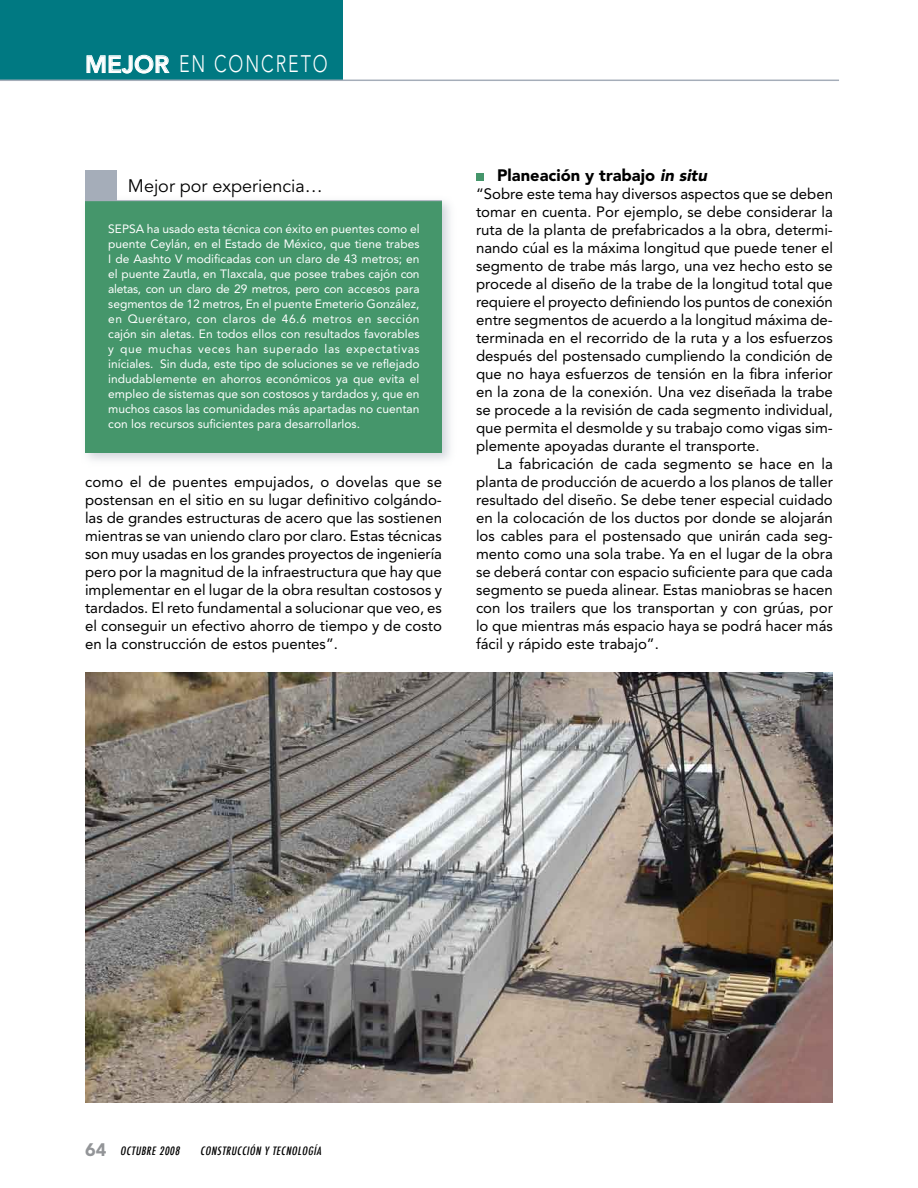
<style>
.page{position:relative;width:918px;height:1188px;background:#fff}
.page>*{position:absolute;margin:0;border:0;box-sizing:border-box;transform-origin:0 0}
.t1{font:300 23.7px "Avenir";letter-spacing:.11em;color:#fff;scale:.75 1}
.t2{font:18px "Avenir";color:#000}
.t3{font:900 16.5px "Avenir";color:#000}
.t4{font:15px/18px "Avenir";color:#000;text-align:justify}
.t5{font:12px/15px "Avenir";color:#fff;text-align:justify}
.t6{font:italic 500 condensed 11.25px "Futura";color:#000}
.s1{font-weight:800}
.s2{font-style:italic}
.s3{font-family:"Avenir";font-weight:900;font-style:normal;font-stretch:normal;font-size:18px;color:#939598}
</style>
<div class="page">
<img style="left:85px;top:673px;width:748px;height:430px">
<div style="left:0;top:0;width:343px;height:81px;background:#007982"></div>
<hr style="left:0;top:80px;width:839px;height:1px;background:#a5adb9">
<svg style="left:86px;top:54px;width:84px;height:20px"></svg>
<div style="left:79px;top:195px;width:378px;height:272px;background:#a5adb9;opacity:.5"></div>
<div style="left:85px;top:201px;width:357px;height:251px;background:#45966b"></div>
<div style="left:85px;top:170px;width:32px;height:31px;background:#a5adb9"></div>
<hr style="left:85px;top:200px;width:357px;height:1px;background:#a5adb9">
<div style="left:476px;top:173px;width:8px;height:8px;background:#45966b"></div>
<p class="t1" style="left:85px;top:50px;width:325px"><span class="s1">MEJOR</span> EN CONCRETO</p>
<p class="t2" style="left:128px;top:175px;width:196px">Mejor por experiencia…</p>
<p class="t5" style="left:108px;top:221px;width:313px">SEPSA ha usado esta técnica con éxito en puentes como el puente Ceylán, en el Estado de México, que tiene trabes I de Aashto V modificadas con un claro de 43 metros; en el puente Zautla, en Tlaxcala, que posee trabes cajón con aletas, con un claro de 29 metros, pero con accesos para segmentos de 12 metros, En el puente Emeterio González, en Querétaro, con claros de 46.6 metros en sección cajón sin aletas. En todos ellos con resultados favorables y que muchas veces han superado las expectativas iníciales. Sin duda, este tipo de soluciones se ve reflejado indudablemente en ahorros económicos ya que evita el empleo de sistemas que son costosos y tardados y, que en muchos casos las comunidades más apartadas no cuentan con los recursos suficientes para desarrollarlos.</p>
<p class="t4" style="left:85px;top:473px;width:359px">como el de puentes empujados, o dovelas que se postensan en el sitio en su lugar definitivo colgándo&shy;las de grandes estructuras de acero que las sostienen mientras se van uniendo claro por claro. Estas técnicas son muy usadas en los grandes proyectos de ingeniería pero por la magnitud de la infraestructura que hay que implementar en el lugar de la obra resultan costosos y tardados. El reto fundamental a solucionar que veo, es el conseguir un efectivo ahorro de tiempo y de costo en la construcción de estos puentes”.</p>
<p class="t3" style="left:497px;top:165px;width:215px">Planeación y trabajo <span class="s2">in situ</span></p>
<p class="t4" style="left:476px;top:185px;width:359px">“Sobre este tema hay diversos aspectos que se deben</p>
<p class="t4" style="left:476px;top:203px;width:358px">tomar en cuenta. Por ejemplo, se debe considerar la</p>
<p class="t4" style="left:476px;top:221px;width:358px">ruta de la planta de prefabricados a la obra, determi-</p>
<p class="t4" style="left:476px;top:239px;width:358px">nando cúal es la máxima longitud que puede tener el</p>
<p class="t4" style="left:476px;top:257px;width:358px">segmento de trabe más largo, una vez hecho esto se</p>
<p class="t4" style="left:476px;top:275px;width:358px">procede al diseño de la trabe de la longitud total que</p>
<p class="t4" style="left:476px;top:293px;width:358px">requiere el proyecto definiendo los puntos de conexión</p>
<p class="t4" style="left:476px;top:311px;width:358px">entre segmentos de acuerdo a la longitud máxima de-</p>
<p class="t4" style="left:476px;top:329px;width:358px">terminada en el recorrido de la ruta y a los esfuerzos</p>
<p class="t4" style="left:476px;top:347px;width:358px">después del postensado cumpliendo la condición de</p>
<p class="t4" style="left:476px;top:365px;width:358px">que no haya esfuerzos de tensión en la fibra inferior</p>
<p class="t4" style="left:476px;top:383px;width:358px">en la zona de la conexión. Una vez diseñada la trabe</p>
<p class="t4" style="left:476px;top:401px;width:358px">se procede a la revisión de cada segmento individual,</p>
<p class="t4" style="left:476px;top:419px;width:358px">que permita el desmolde y su trabajo como vigas sim-</p>
<p class="t4" style="left:476px;top:437px;width:285px">plemente apoyadas durante el transporte.</p>
<p class="t4" style="left:497px;top:455px;width:337px">La fabricación de cada segmento se hace en la</p>
<p class="t4" style="left:476px;top:473px;width:359px">planta de producción de acuerdo a los planos de taller</p>
<p class="t4" style="left:476px;top:491px;width:358px">resultado del diseño. Se debe tener especial cuidado</p>
<p class="t4" style="left:476px;top:509px;width:358px">en la colocación de los ductos por donde se alojarán</p>
<p class="t4" style="left:476px;top:527px;width:358px">los cables para el postensado que unirán cada seg-</p>
<p class="t4" style="left:476px;top:545px;width:358px">mento como una sola trabe. Ya en el lugar de la obra</p>
<p class="t4" style="left:476px;top:563px;width:358px">se deberá contar con espacio suficiente para que cada</p>
<p class="t4" style="left:476px;top:581px;width:358px">segmento se pueda alinear. Estas maniobras se hacen</p>
<p class="t4" style="left:476px;top:599px;width:358px">con los trailers que los transportan y con grúas, por</p>
<p class="t4" style="left:476px;top:617px;width:358px">lo que mientras más espacio haya se podrá hacer más</p>
<p class="t4" style="left:476px;top:635px;width:184px">fácil y rápido este trabajo”.</p>
<p class="t6" style="left:85px;top:1143px;width:98px"><span class="s3">6 4</span> OCTUBRE 2008</p>
<p class="t6" style="left:200px;top:1143px;width:28px">CONSTRUCC</p>
<p class="t6" style="left:247px;top:1143px;width:79px">IÓN Y TECNOLOGÍA</p>
</div>
